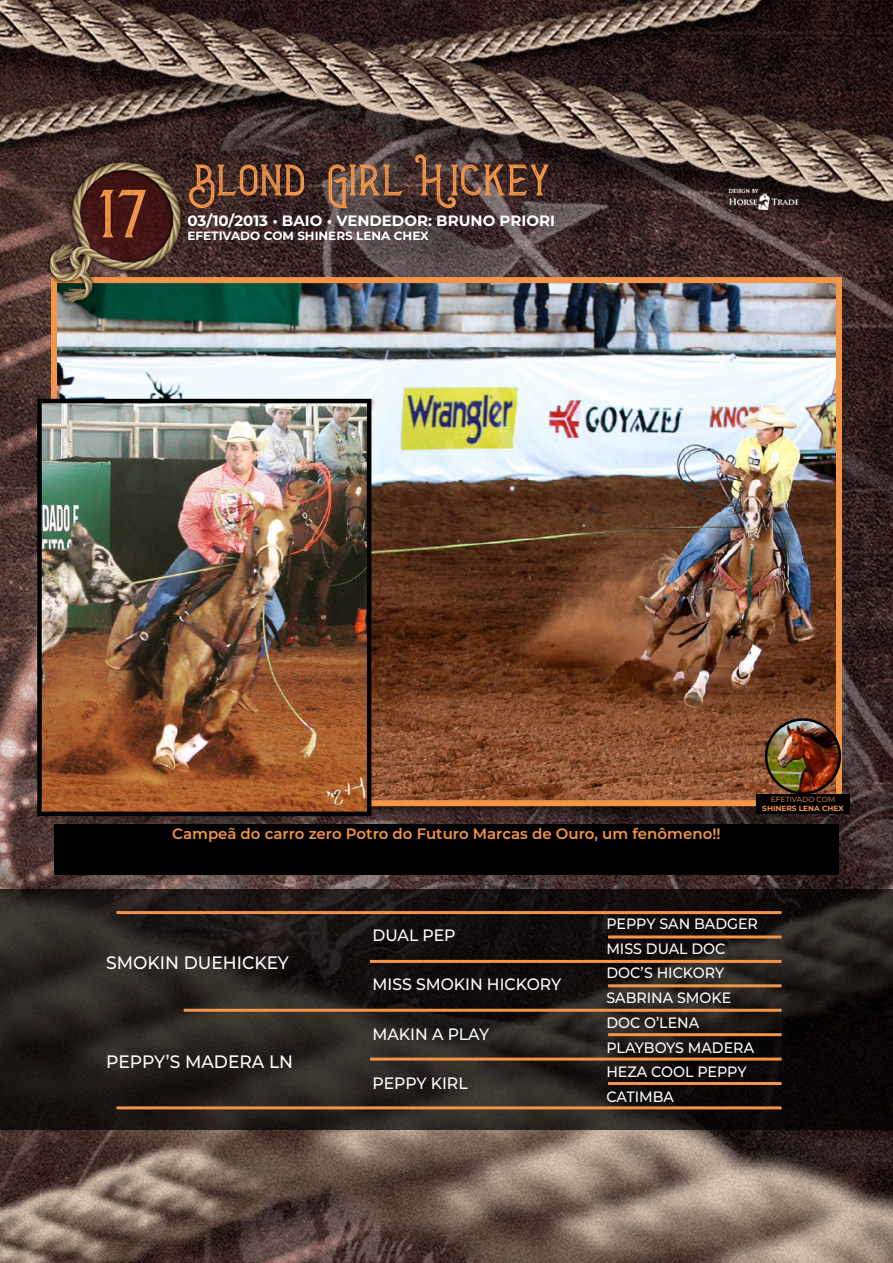
<style>
.page{position:relative;width:893px;height:1263px;background:#fff}
.page>*{position:absolute;margin:0;border:0;box-sizing:border-box;transform-origin:0 0}
.t1{font:80.85px "Biker Whiskey Texture 2";color:#f29549}
.t2{font:52.5px "Biker Whiskey Texture 2";color:#f29549}
.t3{font:500 18px "Montserrat";color:#fff;scale:.95 1}
.t4{font:500 16.5px "Montserrat";color:#fff;scale:.95 1}
.t5{font:500 15px/24.8px "Montserrat";color:#fff;scale:.95 1}
.t6{font:600 15px "Montserrat";color:#f29549}
.t7{font:700 15px "Montserrat";color:#fff}
.t8{font:700 12px "Montserrat";color:#fff}
.t9{font:700 7.5px "Montserrat";color:#f29549}
.t10{font:7.5px "Montserrat";color:#f29549}
</style>
<div class="page">
<img style="left:0;top:0;width:893px;height:1263px">
<svg style="left:0;top:889px;width:893px;height:241px;background:#211b18"></svg>
<hr style="left:117px;top:911px;width:665px;height:3px;background:#f29549">
<hr style="left:117px;top:1106px;width:665px;height:3px;background:#f29549">
<hr style="left:184px;top:1009px;width:598px;height:3px;background:#f29549">
<hr style="left:370px;top:960px;width:412px;height:3px;background:#f29549">
<hr style="left:370px;top:1057px;width:412px;height:3px;background:#f29549">
<hr style="left:608px;top:935px;width:174px;height:3px;background:#f29549">
<hr style="left:608px;top:984px;width:174px;height:3px;background:#f29549">
<hr style="left:608px;top:1033px;width:174px;height:3px;background:#f29549">
<hr style="left:608px;top:1082px;width:174px;height:3px;background:#f29549">
<img style="left:54px;top:806px;width:785px;height:18px">
<img style="left:58px;top:284px;width:777px;height:515px">
<div style="left:51px;top:277px;width:791px;height:529px;border:6px solid #f29549"></div>
<img style="left:39px;top:157px;width:152px;height:152px">
<div style="left:54px;top:824px;width:785px;height:51px;background:#000"></div>
<img style="left:766px;top:719px;width:74px;height:74px;border-radius:37px">
<div style="left:765px;top:718px;width:76px;height:76px;border:2px solid #000;border-radius:50%"></div>
<div style="left:756px;top:794px;width:94px;height:20px;background:#000"></div>
<img style="left:42px;top:404px;width:324px;height:407px">
<div style="left:37px;top:399px;width:334px;height:417px;border:4px solid #000"></div>
<h1 class="t1" style="left:97px;top:170px;width:52px">17</h1>
<h2 class="t2" style="left:188px;top:152px;width:364px">Blond Girl Hickey</h2>
<p class="t7" style="left:188px;top:210px;width:369px">03/10/2013 • BAIO • VENDEDOR: BRUNO PRIORI</p>
<p class="t8" style="left:188px;top:227px;width:243px">EFETIVADO COM SHINERS LENA CHEX</p>
<p class="t6" style="left:172px;top:823px;width:550px">Campeã do carro zero Potro do Futuro Marcas de Ouro, um fenômeno!!</p>
<p class="t10" style="left:771px;top:794px;width:66px">EFETIVADO COM</p>
<p class="t9" style="left:762px;top:802px;width:83px">SHINERS LENA CHEX</p>
<p class="t3" style="left:106px;top:950px;width:194px">SMOKIN DUEHICKEY</p>
<p class="t3" style="left:106px;top:1049px;width:198px">PEPPY’S MADERA LN</p>
<p class="t4" style="left:372px;top:923px;width:89px">DUAL PEP</p>
<p class="t4" style="left:372px;top:973px;width:200px">MISS SMOKIN HICKORY</p>
<p class="t4" style="left:372px;top:1022px;width:124px">MAKIN A PLAY</p>
<p class="t4" style="left:372px;top:1072px;width:102px">PEPPY KIRL</p>
<p class="t5" style="left:606px;top:910px;width:161px">PEPPY SAN BADGER<br>MISS DUAL DOC<br>DOC’S HICKORY<br>SABRINA SMOKE<br>DOC O’LENA<br>PLAYBOYS MADERA<br>HEZA COOL PEPPY<br>CATIMBA</p>
</div>
